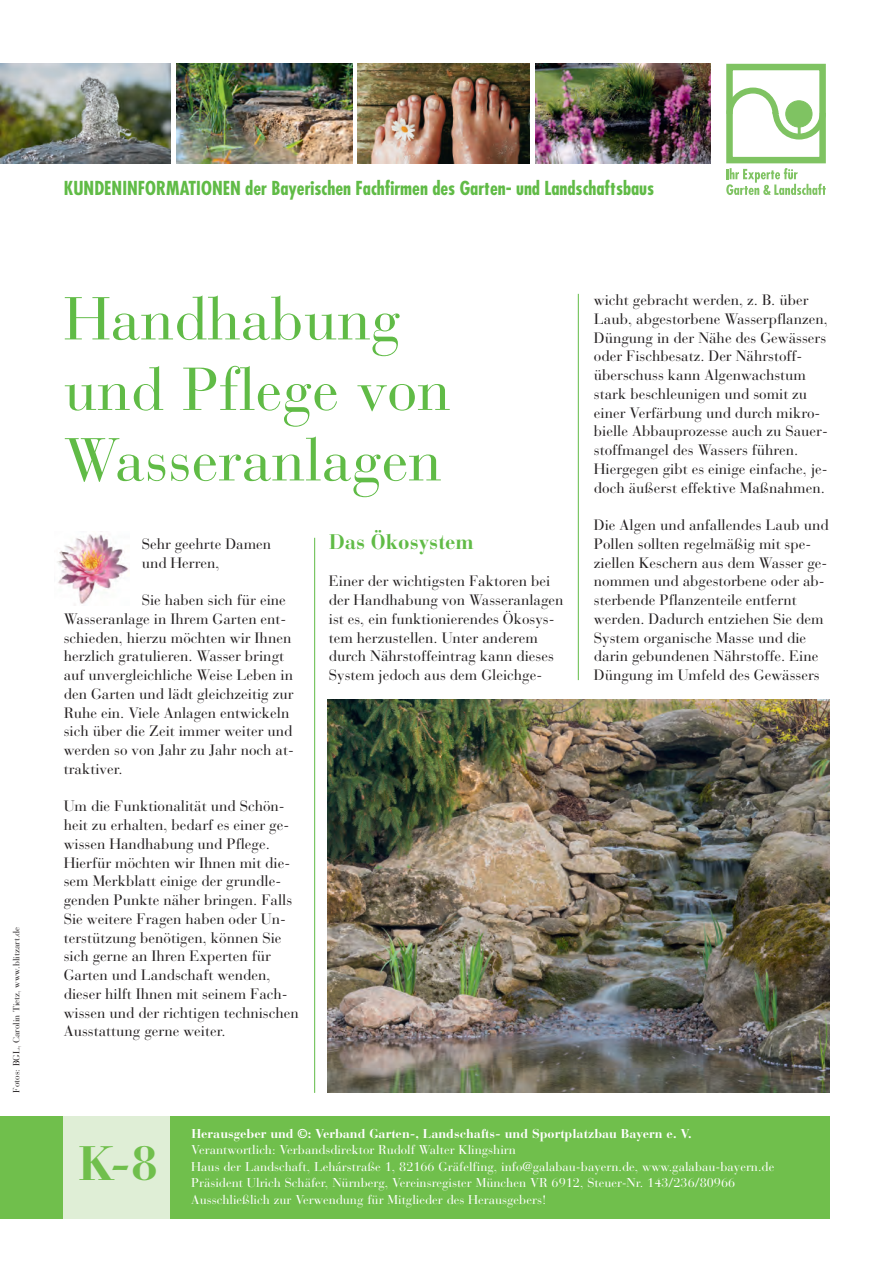
<style>
.page{position:relative;width:893px;height:1263px;background:#fff}
.page>*{position:absolute;margin:0;border:0;box-sizing:border-box;transform-origin:0 0}
.t1{font:60px/70.5px "Bauer Bodoni";color:#60bb46}
.t2{font:700 48px "Bauer Bodoni";color:#70bf4c}
.t3{font:700 21px "Bauer Bodoni";color:#60bb46}
.t4{font:700 condensed 18.75px "Futura";color:#60bb46}
.t5{font:15px/18.8px "Bauer Bodoni";color:#231f20}
.t6{font:12.75px/16.5px "Bauer Bodoni";color:#fff}
.t7{font:700 12.75px "Bauer Bodoni";color:#fff}
.t8{font:9px "Bauer Bodoni";color:#231f20}
</style>
<div class="page">
<div style="left:0;top:1117px;width:829px;height:102px;background:#70bf4c"></div>
<div style="left:726px;top:64px;width:100px;height:99px;border:6px solid #7fc362"></div>
<svg style="left:726px;top:85px;width:100px;height:58px"></svg>
<svg style="left:726px;top:168px;width:100px;height:27px"></svg>
<img style="left:57px;top:531px;width:73px;height:74px">
<hr style="left:578px;top:294px;width:1px;height:386px;background:#60bb46">
<hr style="left:314px;top:538px;width:1px;height:555px;background:#60bb46">
<div style="left:64px;top:1117px;width:106px;height:102px;background:#dfeed6"></div>
<img style="left:358px;top:64px;width:171px;height:100px">
<img style="left:535px;top:64px;width:175px;height:99px">
<img style="left:0;top:64px;width:170px;height:99px">
<img style="left:177px;top:64px;width:175px;height:99px">
<img style="left:327px;top:699px;width:502px;height:394px">
<p class="t8" style="left:13px;top:1093px;width:167px;rotate:-90deg">Fotos: BGL, Carolin Tietz, www.blitzart.de</p>
<p class="t4" style="left:64px;top:179px;width:592px">KUNDENINFORMATIONEN der Bayerischen Fachfirmen des Garten- und Landschaftsbaus</p>
<h1 class="t1" style="left:64px;top:291px;width:388px">Handhabung und Pflege von<br>Wasseranlagen</h1>
<p class="t5" style="left:142px;top:536px;width:131px">Sehr geehrte Damen und Herren,</p>
<p class="t5" style="left:64px;top:592px;width:232px;text-indent:78px">Sie haben sich für eine<br>Wasseranlage in Ihrem Garten ent&shy;schieden, hierzu möchten wir Ihnen herzlich gratulieren. Wasser bringt auf unvergleichliche Weise Leben in den Garten und lädt gleichzeitig zur<br>Ruhe ein. Viele Anlagen entwickeln sich über die Zeit immer weiter und werden so von Jahr zu Jahr noch at&shy;traktiver.</p>
<p class="t5" style="left:64px;top:799px;width:237px">Um die Funktionalität und Schön&shy;heit zu erhalten, bedarf es einer ge&shy;wissen Handhabung und Pflege.<br>Hierfür möchten wir Ihnen mit die&shy;sem Merkblatt einige der grundle&shy;genden Punkte näher bringen. Falls Sie weitere Fragen haben oder Un&shy;terstützung benötigen, können Sie sich gerne an Ihren Experten für Garten und Landschaft wenden, dieser hilft Ihnen mit seinem Fach&shy;wissen und der richtigen technischen Ausstattung gerne weiter.</p>
<h3 class="t3" style="left:329px;top:534px;width:146px">Das Ökosystem</h3>
<p class="t5" style="left:329px;top:574px;width:236px">Einer der wichtigsten Faktoren bei der Handhabung von Wasseranlagen ist es, ein funktionierendes Ökosys&shy;tem herzustellen. Unter anderem durch Nährstoffeintrag kann dieses System jedoch aus dem Gleichge-</p>
<p class="t5" style="left:594px;top:292px;width:236px">wicht gebracht werden, z. B. über Laub, abgestorbene Wasserpflanzen, Düngung in der Nähe des Gewässers oder Fischbesatz. Der Nährstoff&shy;überschuss kann Algenwachstum stark beschleunigen und somit zu einer Verfärbung und durch mikro&shy;bielle Abbauprozesse auch zu Sauer&shy;stoffmangel des Wassers führen.<br>Hiergegen gibt es einige einfache, je&shy;doch äußerst effektive Maßnahmen.</p>
<p class="t5" style="left:594px;top:517px;width:236px">Die Algen und anfallendes Laub und Pollen sollten regelmäßig mit spe&shy;ziellen Keschern aus dem Wasser ge&shy;nommen und abgestorbene oder ab&shy;sterbende Pflanzenteile entfernt werden. Dadurch entziehen Sie dem System organische Masse und die darin gebundenen Nährstoffe. Eine Düngung im Umfeld des Gewässers</p>
<h2 class="t2" style="left:78px;top:1146px;width:81px">K-8</h2>
<p class="t7" style="left:191px;top:1129px;width:502px">Herausgeber und ©: Verband Garten-, Landschafts- und Sportplatzbau Bayern e. V.</p>
<p class="t6" style="left:191px;top:1143px;width:585px">Verantwortlich: Verbandsdirektor Rudolf Walter Klingshirn<br>Haus der Landschaft, Lehárstraße 1, 82166 Gräfelfing, info@galabau-bayern.de, www.galabau-bayern.de Präsident Ulrich Schäfer, Nürnberg, Vereinsregister München VR 6912, Steuer-Nr. 143/236/80966<br>Ausschließlich zur Verwendung für Mitglieder des Herausgebers!</p>
</div>
